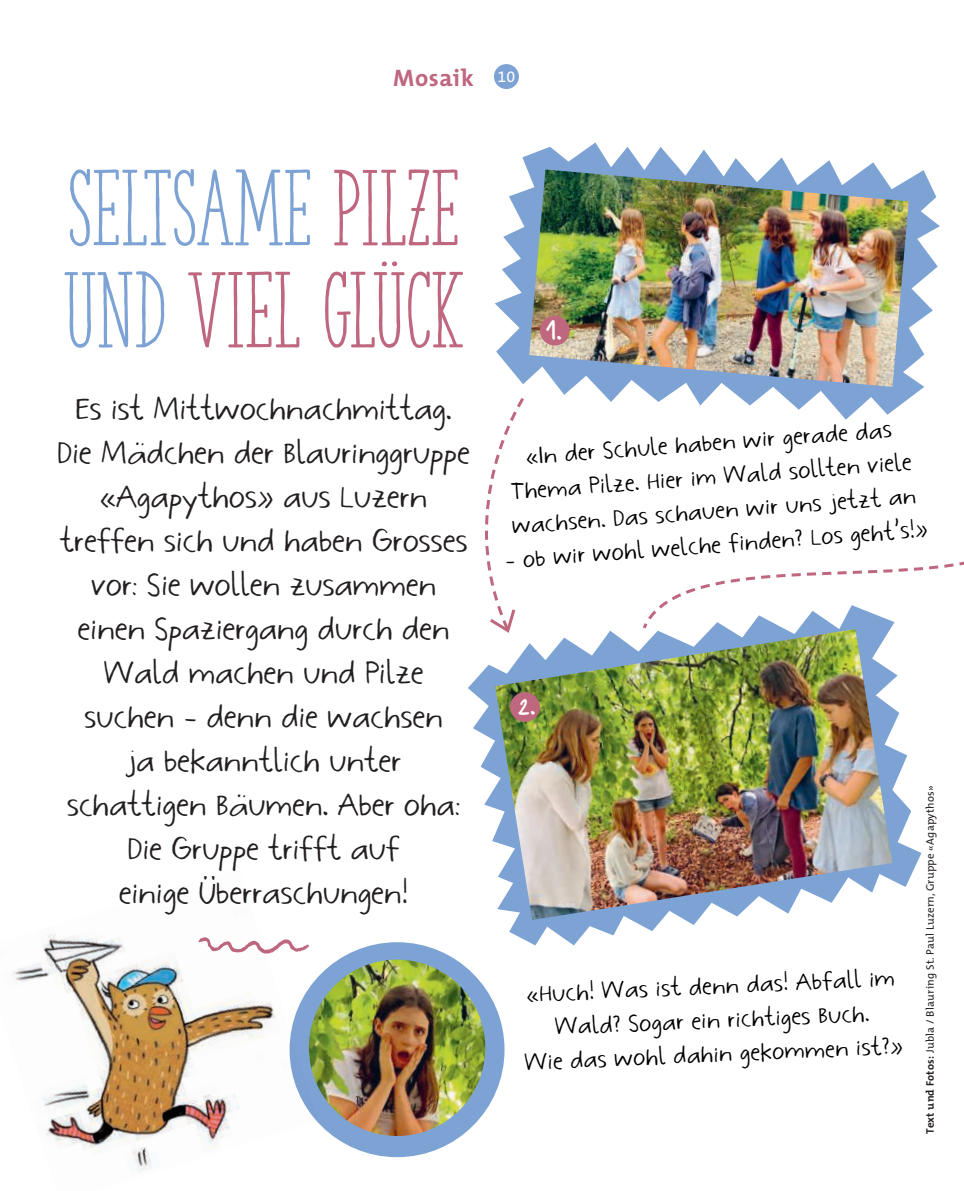
<style>
.page{position:relative;width:964px;height:1191px;background:#fff}
.page>*{position:absolute;margin:0;border:0;box-sizing:border-box;transform-origin:0 0}
.t1{font:700 100px/102px "The Serif Hand";color:#be677f}
.t2{font:40px/44px "Vera";letter-spacing:-.005em;color:#231f20;text-align:center}
.t3{font:30px/34px "Vera";color:#000001;text-align:center}
.t4{font:700 30px "Vera";color:#fff}
.t5{font:700 24px "The Mix";letter-spacing:.025em;color:#be677f}
.t6{font:11px "The Mix";letter-spacing:.02em;color:#231f20}
.s1{font-family:"The Serif B W5 Plain";font-weight:400;font-size:16px;color:#fff}
.s2{color:#7da2d4}
.s3{font-weight:700}
</style>
<div class="page">
<div style="left:290px;top:942px;width:214px;height:215px;background:#7da2d4;border-radius:50%"></div>
<svg style="left:468px;top:664px;width:453px;height:281px"></svg>
<svg style="left:495px;top:142px;width:445px;height:278px"></svg>
<div style="left:494px;top:64px;width:25px;height:25px;background:#7da2d4;border-radius:50%"></div>
<img style="left:529px;top:169px;width:379px;height:218px">
<img style="left:495px;top:630px;width:397px;height:290px">
<img style="left:12px;top:934px;width:206px;height:238px">
<div style="left:540px;top:316px;width:30px;height:29px;background:#be677f;border-radius:50%"></div>
<div style="left:510px;top:692px;width:30px;height:30px;background:#be677f;border-radius:50%"></div>
<svg style="left:198px;top:936px;width:299px;height:211px"></svg>
<img style="left:297px;top:959px;width:200px;height:188px">
<svg style="left:640px;top:561px;width:324px;height:71px"></svg>
<svg style="left:485px;top:396px;width:41px;height:239px"></svg>
<p class="t5" style="left:393px;top:58px;width:124px">Mosaik <span class="s1">10</span></p>
<h1 class="t1" style="left:63px;top:156px;width:403px"><span class="s2">SELTSAME</span> PILZE<br><span class="s2">UND</span> VIEL GLÜCK</h1>
<p class="t4" style="left:546px;top:318px;width:17px">1.</p>
<p class="t2" style="left:57px;top:388px;width:414px">Es ist Mittwochnachmittag.<br>Die Mädchen der Blauringgruppe «Agapythos» aus Luzern treffen sich und haben Grosses vor: Sie wollen zusammen einen Spaziergang durch den<br>Wald machen und Pilze suchen - denn die wachsen<br>ja bekanntlich unter schattigen Bäumen. Aber oha:<br>Die Gruppe trifft auf<br>einige Überraschungen!</p>
<p class="t3" style="left:506px;top:441px;width:407px;rotate:-4deg">«In der Schule haben wir gerade das<br>Thema Pilze. Hier im Wald sollten viele wachsen. Das schauen wir uns jetzt an</p>
<p class="t3" style="left:504px;top:544px;width:425px;rotate:-4deg">- ob wir wohl welche finden? Los geht's!»</p>
<p class="t4" style="left:518px;top:692px;width:19px">2.</p>
<p class="t3" style="left:520px;top:980px;width:380px;rotate:-3deg">«Huch! Was ist denn das! Abfall im<br>Wald? Sogar ein richtiges Buch.<br>Wie das wohl dahin gekommen ist?»</p>
<p class="t6" style="left:921px;top:1134px;width:350px;rotate:-90deg"><span class="s3">Text und Fotos:</span> Jubla / Blauring St. Paul Luzern, Gruppe «Agapythos»</p>
</div>
